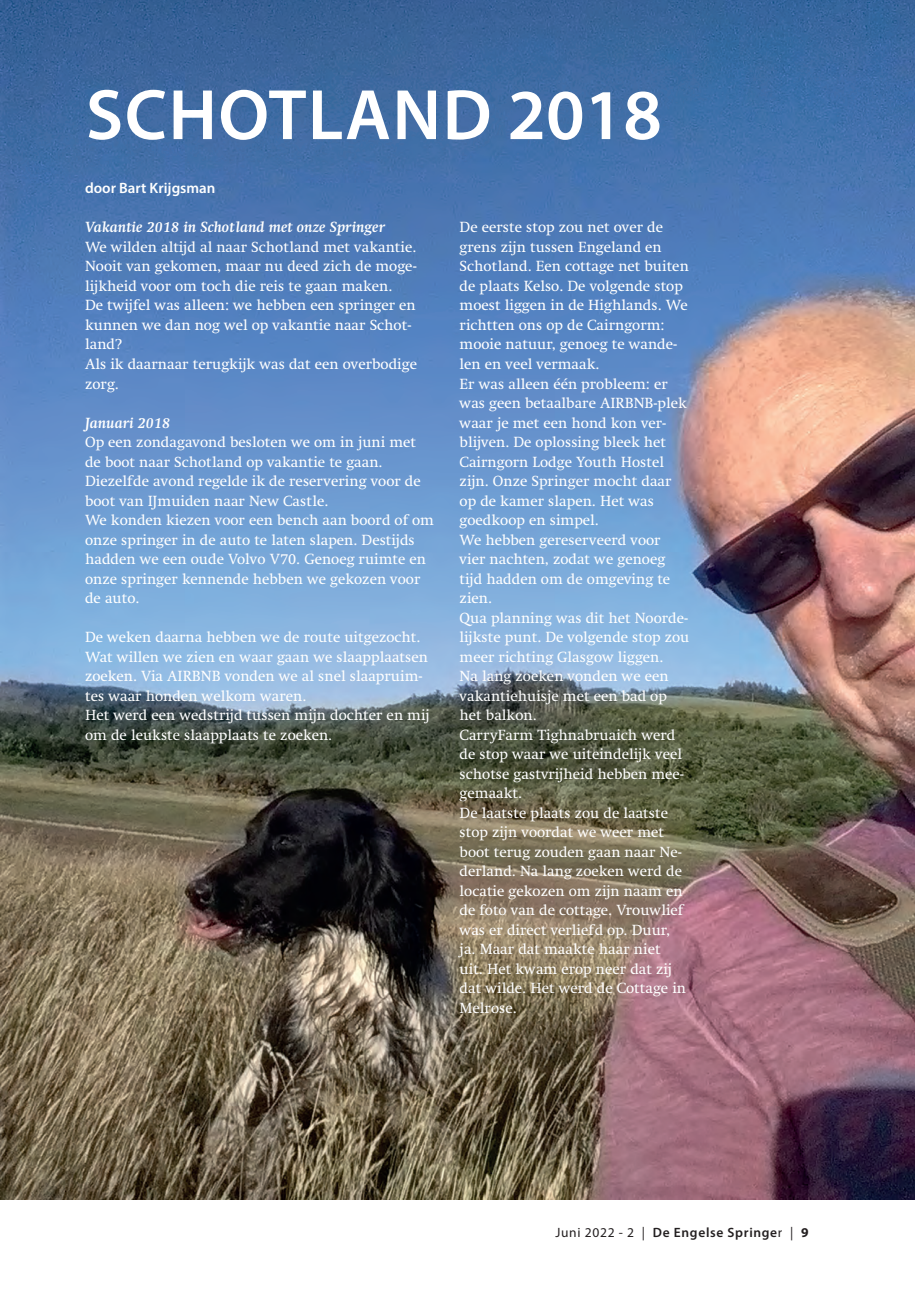
<style>
.page{position:relative;width:915px;height:1306px;background:#fff}
.page>*{position:absolute;margin:0;border:0;box-sizing:border-box;transform-origin:0 0}
.t1{font:600 72px "Myriad Pro";letter-spacing:.02em;color:#fff}
.t2{font:15px/19.5px "Swift LT Pro";color:#fff}
.t3{font:italic 700 15px "Swift LT Pro";color:#fff}
.t4{font:600 15px "Myriad Pro";color:#fff}
.t5{font:600 13.5px "Myriad Pro";letter-spacing:.05em;color:#231f20}
.s1{font-weight:400}
.s2{font-weight:700}
</style>
<div class="page">
<img style="left:0;top:0;width:914px;height:1199px">
<h1 class="t1" style="left:86px;top:69px;width:577px">SCHOTLAND 2018</h1>
<p class="t4" style="left:85px;top:179px;width:132px">door Bart Krijgsman</p>
<p class="t3" style="left:85px;top:218px;width:301px">Vakantie 2018 in Schotland met onze Springer</p>
<p class="t2" style="left:85px;top:237px;width:333px">We wilden altijd al naar Schotland met vakantie.<br>Nooit van gekomen, maar nu deed zich de moge&shy;lijkheid voor om toch die reis te gaan maken.<br>De twijfel was alleen: we hebben een springer en kunnen we dan nog wel op vakantie naar Schot&shy;land?<br>Als ik daarnaar terugkijk was dat een overbodige zorg.</p>
<p class="t3" style="left:85px;top:413px;width:87px">Januari 2018</p>
<p class="t2" style="left:85px;top:432px;width:350px">Op een zondagavond besloten we om in juni met de boot naar Schotland op vakantie te gaan.<br>Diezelfde avond regelde ik de reservering voor de boot van IJmuiden naar New Castle.<br>We konden kiezen voor een bench aan boord of om onze springer in de auto te laten slapen. Destijds hadden we een oude Volvo V70. Genoeg ruimte en onze springer kennende hebben we gekozen voor de auto.</p>
<p class="t2" style="left:85px;top:627px;width:346px">De weken daarna hebben we de route uitgezocht.<br>Wat willen we zien en waar gaan we slaapplaatsen zoeken. Via AIRBNB vonden we al snel slaapruim&shy;tes waar honden welkom waren.<br>Het werd een wedstrijd tussen mijn dochter en mij om de leukste slaapplaats te zoeken.</p>
<p class="t2" style="left:459px;top:217px;width:231px">De eerste stop zou net over de grens zijn tussen Engeland en<br>Schotland. Een cottage net buiten de plaats Kelso. De volgende stop moest liggen in de Highlands. We richtten ons op de Cairngorm: mooie natuur, genoeg te wande&shy;len en veel vermaak.<br>Er was alleen één probleem: er was geen betaalbare AIRBNB-plek waar je met een hond kon ver&shy;blijven. De oplossing bleek het<br>Cairngorn Lodge Youth Hostel zijn. Onze Springer mocht daar op de kamer slapen. Het was goedkoop en simpel.<br>We hebben gereserveerd voor vier nachten, zodat we genoeg tijd hadden om de omgeving te zien.<br>Qua planning was dit het Noorde&shy;lijkste punt. De volgende stop zou meer richting Glasgow liggen.<br>Na lang zoeken vonden we een vakantiehuisje met een bad op het balkon.<br>CarryFarm Tighnabruaich werd de stop waar we uiteindelijk veel schotse gastvrijheid hebben mee&shy;gemaakt.<br>De laatste plaats zou de laatste stop zijn voordat we weer met boot terug zouden gaan naar Ne&shy;derland. Na lang zoeken werd de locatie gekozen om zijn naam en de foto van de cottage. Vrouwlief was er direct verliefd op. Duur, ja. Maar dat maakte haar niet<br>uit. Het kwam erop neer dat zij dat wilde. Het werd de Cottage in<br>Melrose.</p>
<p class="t5" style="left:555px;top:1224px;width:254px"><span class="s1">Juni 2022 - 2 |</span> De Engelse Springe<span class="s1">r |</span> <span class="s2">9</span></p>
</div>
